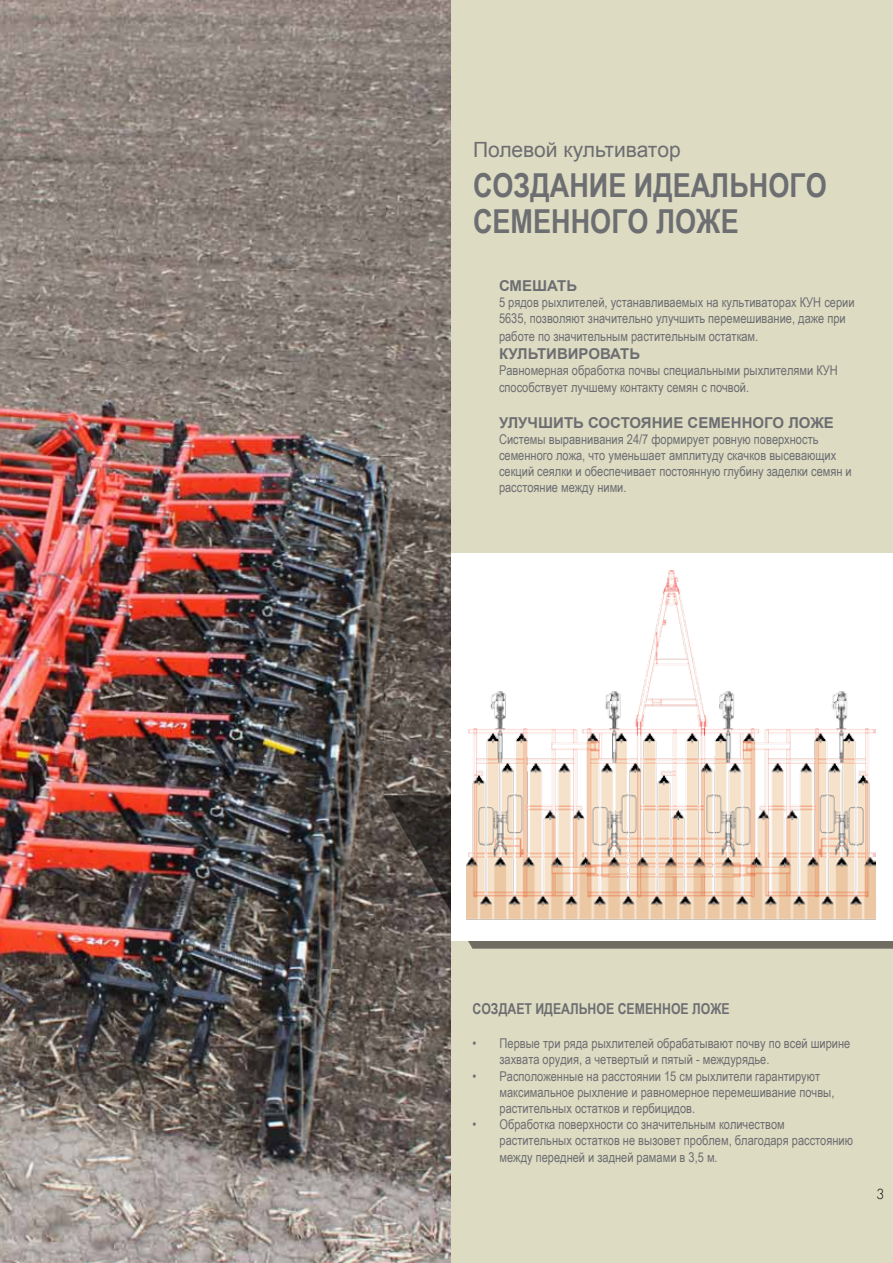
<style>
.page{position:relative;width:893px;height:1263px;background:#fff}
.page>*{position:absolute;margin:0;border:0;box-sizing:border-box;transform-origin:0 0}
.t1{font:700 33px/36px "Arial Narrow";color:#6d6e71}
.t2{font:21px "Arial";color:#6d6e71}
.t3{font:700 15px "Arial";color:#6d6e71}
.t4{font:700 15px "Arial Narrow";color:#6d6e71}
.t5{font:13.5px/16.2px "Arial Narrow";color:#6d6e71}
.t6{font:300 13.5px "Futura Com";color:#000}
</style>
<div class="page">
<img style="left:0;top:0;width:451px;height:1263px">
<div style="left:451px;top:0;width:442px;height:1263px;background:#dedbc3"></div>
<svg style="left:383px;top:795px;width:510px;height:154px;background:#5e5852"></svg>
<div style="left:451px;top:553px;width:442px;height:387px;background:#fff"></div>
<img style="left:467px;top:570px;width:409px;height:350px">
<h2 class="t2" style="left:473px;top:136px;width:209px">Полевой культиватор</h2>
<h1 class="t1" style="left:473px;top:165px;width:355px">СОЗДАНИЕ ИДЕАЛЬНОГО<br>СЕМЕННОГО ЛОЖЕ</h1>
<p class="t3" style="left:499px;top:275px;width:80px">СМЕШАТЬ</p>
<p class="t5" style="left:499px;top:294px;width:357px">5 рядов рыхлителей, устанавливаемых на культиваторах КУН серии<br>5635, позволяют значительно улучшить перемешивание, даже при</p>
<p class="t5" style="left:499px;top:328px;width:261px">работе по значительным растительным остаткам.</p>
<p class="t3" style="left:499px;top:344px;width:143px">КУЛЬТИВИРОВАТЬ</p>
<p class="t5" style="left:499px;top:362px;width:340px">Равномерная обработка почвы специальными рыхлителями КУН способствует лучшему контакту семян с почвой.</p>
<p class="t3" style="left:499px;top:412px;width:336px">УЛУЧШИТЬ СОСТОЯНИЕ СЕМЕННОГО ЛОЖЕ</p>
<p class="t5" style="left:499px;top:430px;width:354px">Системы выравнивания 24/7 формирует ровную поверхность семенного ложа, что уменьшает амплитуду скачков высевающих секций сеялки и обеспечивает постоянную глубину заделки семян и расстояние между ними.</p>
<p class="t4" style="left:472px;top:997px;width:259px">СОЗДАЕТ ИДЕАЛЬНОЕ СЕМЕННОЕ ЛОЖЕ</p>
<p class="t5" style="left:500px;top:1035px;width:352px;text-indent:-27px">• Первые три ряда рыхлителей обрабатывают почву по всей ширине захвата орудия, а четвертый и пятый - междурядье.</p>
<p class="t5" style="left:500px;top:1067px;width:337px;text-indent:-27px">• Расположенные на расстоянии 15 см рыхлители гарантируют максимальное рыхление и равномерное перемешивание почвы, растительных остатков и гербицидов.</p>
<p class="t5" style="left:500px;top:1116px;width:355px;text-indent:-27px">• Обработка поверхности со значительным количеством растительных остатков не вызовет проблем, благодаря расстоянию между передней и задней рамами в 3,5 м.</p>
<p class="t6" style="left:876px;top:1185px;width:10px">3</p>
</div>
